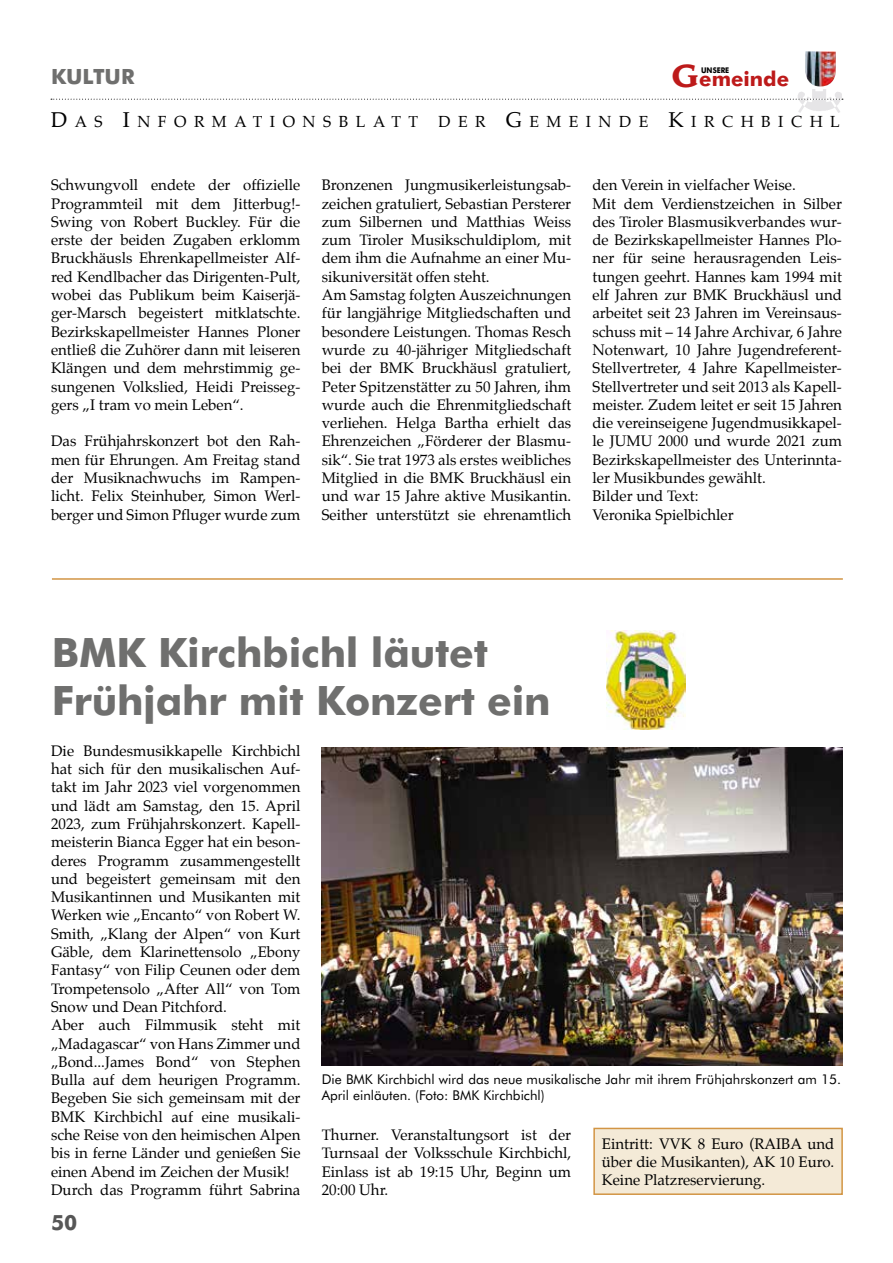
<style>
.page{position:relative;width:893px;height:1263px;background:#fff}
.page>*{position:absolute;margin:0;border:0;box-sizing:border-box;transform-origin:0 0}
.t1{font:700 40.5px/48.6px "Futura BT";letter-spacing:-.005em;color:#6f6f6e}
.t2{font:700 21px "Futura BT";color:#6f6f6e}
.t3{font:700 21px "Futura BT";color:#565656}
.t4{font:700 20.4px "Futura BT";color:#bd1a1a}
.t5{font:15.75px "Palatino";letter-spacing:.475em;color:#000}
.t6{font:15px/18.3px "Palatino";color:#000;text-align:justify}
.t7{font:13.5px/16.2px "Futura BT";color:#000}
.t8{font:700 7.8px "Futura BT";color:#000;scale:.9 1}
.s1{font-family:"Leawood";font-size:31.5px}
.s2{font-size:21px}
</style>
<div class="page">
<img style="left:798px;top:90px;width:44px;height:23px">
<svg style="left:51px;top:99px;width:792px;height:1px"></svg>
<img style="left:805px;top:51px;width:31px;height:36px">
<div style="left:593px;top:1128px;width:250px;height:67px;background:#f4ead7;border:2px solid #d29544"></div>
<img style="left:322px;top:748px;width:521px;height:317px">
<img style="left:606px;top:631px;width:80px;height:99px">
<hr style="left:52px;top:578px;width:791px;height:2px;background:#d29544">
<h2 class="t2" style="left:51px;top:64px;width:85px">KULTUR</h2>
<h3 class="t4" style="left:672px;top:66px;width:119px"><span class="s1">G</span>emeinde</h3>
<p class="t5" style="left:51px;top:111px;width:369px"><span class="s2">D</span>AS <span class="s2">I</span>NFORMATIONSBLATT</p>
<p class="t5" style="left:438px;top:111px;width:403px">DER <span class="s2">G</span>EMEINDE <span class="s2">K</span>IRCHBICHL</p>
<p class="t8" style="left:701px;top:66px;width:33px">UNSERE</p>
<p class="t6" style="left:51px;top:177px;width:251px">Schwungvoll endete der offizielle Programmteil mit dem Jitterbug!- Swing von Robert Buckley. Für die erste der beiden Zugaben erklomm Bruckhäusls Ehrenkapellmeister Alf&shy;red Kendlbacher das Dirigenten-Pult, wobei das Publikum beim Kaiserjä&shy;ger-Marsch begeistert mitklatschte.<br>Bezirkskapellmeister Hannes Ploner entließ die Zuhörer dann mit leiseren Klängen und dem mehrstimmig ge&shy;sungenen Volkslied, Heidi Preisseg&shy;gers „I tram vo mein Leben“.</p>
<p class="t6" style="left:51px;top:433px;width:251px">Das Frühjahrskonzert bot den Rah&shy;men für Ehrungen. Am Freitag stand der Musiknachwuchs im Rampen&shy;licht. Felix Steinhuber, Simon Werl&shy;berger und Simon Pfluger wurde zum</p>
<p class="t6" style="left:322px;top:177px;width:251px;text-align:left">Bronzenen Jungmusikerleistungsab&shy;zeichen gratuliert, Sebastian Persterer zum Silbernen und Matthias Weiss zum Tiroler Musikschuldiplom, mit dem ihm die Aufnahme an einer Mu&shy;sikuniversität offen steht.<br>Am Samstag folgten Auszeichnungen für langjährige Mitgliedschaften und besondere Leistungen. Thomas Resch wurde zu 40-jähriger Mitgliedschaft bei der BMK Bruckhäusl gratuliert, Peter Spitzenstätter zu 50 Jahren, ihm wurde auch die Ehrenmitgliedschaft verliehen. Helga Bartha erhielt das Ehrenzeichen „Förderer der Blasmu&shy;sik“. Sie trat 1973 als erstes weibliches Mitglied in die BMK Bruckhäusl ein und war 15 Jahre aktive Musikantin.<br>Seither unterstützt sie ehrenamtlich</p>
<p class="t6" style="left:592px;top:177px;width:251px;text-align:left">den Verein in vielfacher Weise.<br>Mit dem Verdienstzeichen in Silber des Tiroler Blasmusikverbandes wur&shy;de Bezirkskapellmeister Hannes Plo&shy;ner für seine herausragenden Leis&shy;tungen geehrt. Hannes kam 1994 mit elf Jahren zur BMK Bruckhäusl und arbeitet seit 23 Jahren im Vereinsaus&shy;schuss mit – 14 Jahre Archivar, 6 Jahre Notenwart, 10 Jahre Jugendreferent-Stellvertreter, 4 Jahre Kapellmeister-Stellvertreter und seit 2013 als Kapell&shy;meister. Zudem leitet er seit 15 Jahren die vereinseigene Jugendmusikkapel&shy;le JUMU 2000 und wurde 2021 zum Bezirkskapellmeister des Unterinnta&shy;ler Musikbundes gewählt.<br>Bilder und Text:<br>Veronika Spielbichler</p>
<h1 class="t1" style="left:52px;top:628px;width:500px">BMK Kirchbichl läutet<br>Frühjahr mit Konzert ein</h1>
<p class="t6" style="left:51px;top:743px;width:251px;text-align:left">Die Bundesmusikkapelle Kirchbichl hat sich für den musikalischen Auf&shy;takt im Jahr 2023 viel vorgenommen und lädt am Samstag, den 15. April 2023, zum Frühjahrskonzert. Kapell&shy;meisterin Bianca Egger hat ein beson&shy;deres Programm zusammengestellt und begeistert gemeinsam mit den Musikantinnen und Musikanten mit Werken wie „Encanto“ von Robert W.<br>Smith, „Klang der Alpen“ von Kurt Gäble, dem Klarinettensolo „Ebony Fantasy“ von Filip Ceunen oder dem Trompetensolo „After All“ von Tom Snow und Dean Pitchford.<br>Aber auch Filmmusik steht mit „Madagascar“ von Hans Zimmer und „Bond...James Bond“ von Stephen Bulla auf dem heurigen Programm.<br>Begeben Sie sich gemeinsam mit der BMK Kirchbichl auf eine musikali&shy;sche Reise von den heimischen Alpen bis in ferne Länder und genießen Sie einen Abend im Zeichen der Musik!<br>Durch das Programm führt Sabrina</p>
<h2 class="t3" style="left:51px;top:1210px;width:28px">50</h2>
<p class="t7" style="left:322px;top:1071px;width:521px">Die BMK Kirchbichl wird das neue musikalische Jahr mit ihrem Frühjahrskonzert am 15.<br>April einläuten. (Foto: BMK Kirchbichl)</p>
<p class="t6" style="left:322px;top:1127px;width:251px">Thurner. Veranstaltungsort ist der Turnsaal der Volksschule Kirchbichl, Einlass ist ab 19:15 Uhr, Beginn um 20:00 Uhr.</p>
<p class="t6" style="left:602px;top:1136px;width:234px">Eintritt: VVK 8 Euro (RAIBA und über die Musikanten), AK 10 Euro.<br>Keine Platzreservierung.</p>
</div>
